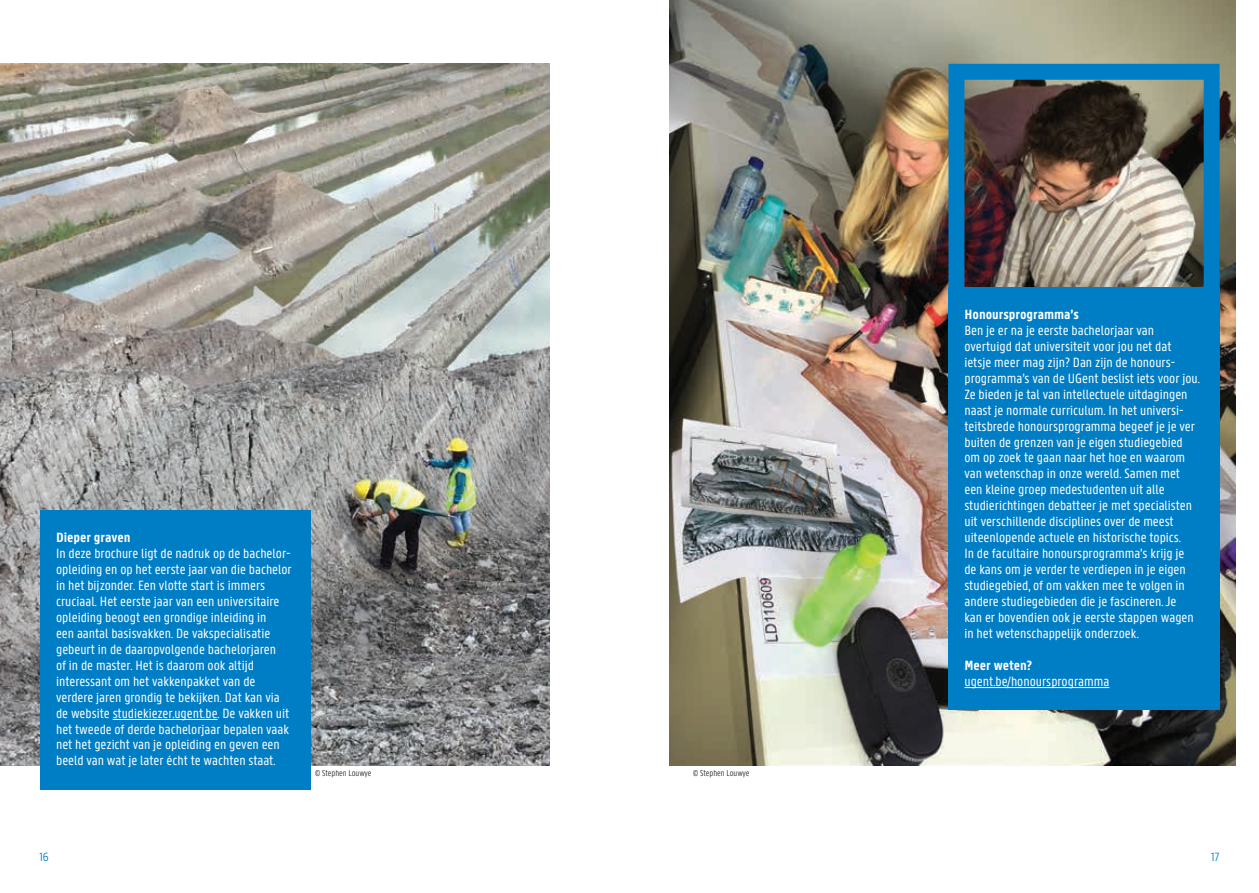
<style>
.page{position:relative;width:1259px;height:893px;background:#fff}
.page>*{position:absolute;margin:0;border:0;box-sizing:border-box;transform-origin:0 0}
.t1{font:14.25px/15.9px "Panno Text";color:#fff}
.t2{font:700 14.25px "Panno Text";color:#fff}
.t3{font:300 12.75px "Panno Text";color:#007ec5}
.t4{font:300 9px "Panno Text";color:#231f20}
</style>
<div class="page">
<img style="left:670px;top:0;width:565px;height:765px">
<img style="left:0;top:64px;width:550px;height:701px">
<img style="left:948px;top:64px;width:271px;height:223px">
<div style="left:948px;top:287px;width:271px;height:423px;background:#007ec5"></div>
<hr style="left:964px;top:687px;width:145px;height:1px;background:#fff">
<div style="left:40px;top:510px;width:271px;height:279px;background:#007ec5"></div>
<hr style="left:113px;top:719px;width:104px;height:1px;background:#fff">
<p class="t2" style="left:56px;top:529px;width:76px">Dieper graven</p>
<p class="t1" style="left:56px;top:546px;width:237px">In deze brochure ligt de nadruk op de bachelor&shy;opleiding en op het eerste jaar van die bachelor in het bijzonder. Een vlotte start is immers cruciaal. Het eerste jaar van een universitaire opleiding beoogt een grondige inleiding in<br>een aantal basisvakken. De vakspecialisatie gebeurt in de daaropvolgende bachelorjaren<br>of in de master. Het is daarom ook altijd interessant om het vakkenpakket van de verdere jaren grondig te bekijken. Dat kan via de website studiekiezer.ugent.be. De vakken uit het tweede of derde bachelorjaar bepalen vaak net het gezicht van je opleiding en geven een beeld van wat je later écht te wachten staat.</p>
<p class="t4" style="left:315px;top:769px;width:58px">© Stephen Louwye</p>
<p class="t4" style="left:693px;top:769px;width:58px">© Stephen Louwye</p>
<p class="t2" style="left:964px;top:306px;width:116px">Honoursprogramma’s</p>
<p class="t1" style="left:964px;top:323px;width:237px">Ben je er na je eerste bachelorjaar van overtuigd dat universiteit voor jou net dat ietsje meer mag zijn? Dan zijn de honours&shy;programma’s van de UGent beslist iets voor jou.<br>Ze bieden je tal van intellectuele uitdagingen naast je normale curriculum. In het universi&shy;teitsbrede honoursprogramma begeef je je ver buiten de grenzen van je eigen studiegebied om op zoek te gaan naar het hoe en waarom van wetenschap in onze wereld. Samen met een kleine groep medestudenten uit alle studierichtingen debatteer je met specialisten uit verschillende disciplines over de meest uiteenlopende actuele en historische topics.<br>In de facultaire honoursprogramma’s krijg je<br>de kans om je verder te verdiepen in je eigen studiegebied, of om vakken mee te volgen in andere studiegebieden die je fascineren. Je<br>kan er bovendien ook je eerste stappen wagen in het wetenschappelijk onderzoek.</p>
<p class="t2" style="left:964px;top:657px;width:69px">Meer weten?</p>
<p class="t1" style="left:964px;top:673px;width:146px">ugent.be/honoursprogramma</p>
<p class="t3" style="left:39px;top:850px;width:11px">16</p>
<p class="t3" style="left:1211px;top:850px;width:10px">17</p>
</div>
